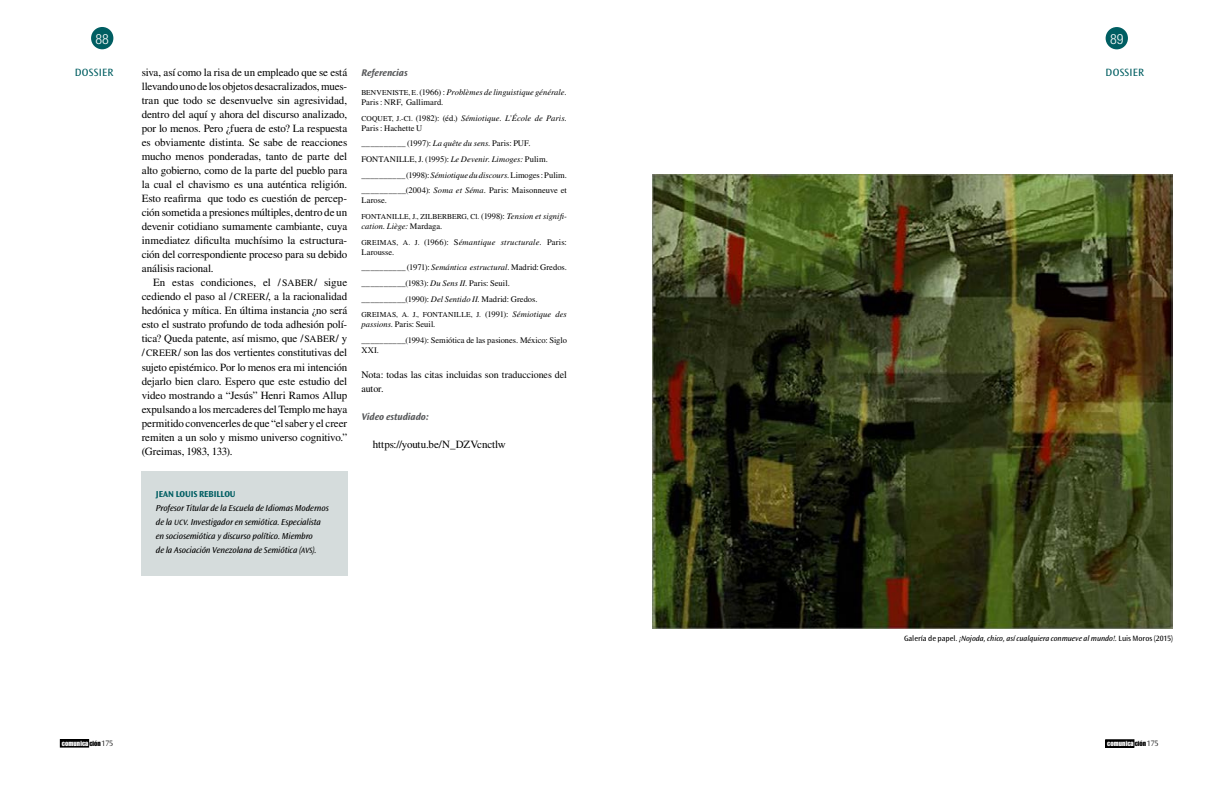
<style>
.page{position:relative;width:1219px;height:794px;background:#fff}
.page>*{position:absolute;margin:0;border:0;box-sizing:border-box;transform-origin:0 0}
.t1{font:300 condensed 14px "Helvetica Neue LT Std";color:#fff}
.TEXTO_CORRIDO{font:11px/14px "Times LT Std";letter-spacing:-.01em;color:#000;text-align:justify}
.t2{font:11px "Ocean Sans Std";letter-spacing:.025em;color:#005e62}
.TEXTO_CORRIDO-2{font:10px/14px "Times LT Std";letter-spacing:-.005em;color:#000}
.Inter_referencia{font:italic 700 10px "Ocean Sans Std";letter-spacing:-.01em;color:#58595b}
.Autor_final_2{font:italic 9px/14px "Ocean Sans Std";letter-spacing:-.01em;color:#000}
.Autor_final_1{font:700 9px "Ocean Sans Std";letter-spacing:-.01em;color:#005e62}
.Ref_Bibliográficas{font:8.5px/10px "Times LT Std";color:#000}
.Ref_Bibliográficas-2{font:italic 8.5px/10px "Times LT Std";letter-spacing:.005em;color:#000}
.t3{font:300 8.1px "Ocean Sans Std";color:#000}
.intertítulo_3_x{font:italic 8px "Ocean Sans Std";letter-spacing:-.01em;color:#000}
.Ref_Bibliográficas-3{font:7.5px "Times LT Std";letter-spacing:.015em;color:#000}
.t4{font:7.2px "Impact LT Std";letter-spacing:.01em;color:#fff}
.s1{font-size:9.8px}
.s2{font-size:8px}
.s3{font-style:normal;font-size:7.5px}
.s4{font-style:normal}
.s5{font-size:7.5px}
.s6{font-style:italic}
.s7{font-size:8.5px}
.s8{font-style:italic;font-size:8.5px}
.s9{color:#000}
.s10{font-family:"Ocean Sans Std";font-weight:300;font-size:8.1px;color:#000}
</style>
<div class="page">
<div style="left:60px;top:739px;width:29px;height:8px;background:#000"></div>
<div style="left:1106px;top:27px;width:22px;height:22px;background:#005e62;border-radius:50%"></div>
<div style="left:1106px;top:739px;width:28px;height:8px;background:#000"></div>
<div style="left:1106px;top:739px;width:28px;height:8px;border:1px solid #000"></div>
<div style="left:91px;top:27px;width:22px;height:22px;background:#005e62;border-radius:50%"></div>
<div style="left:141px;top:471px;width:206px;height:104px;background:#d5dcdc"></div>
<img style="left:652px;top:174px;width:520px;height:454px">
<p class="t1" style="left:96px;top:31px;width:15px">88</p>
<p class="t1" style="left:1110px;top:31px;width:15px">89</p>
<p class="t2" style="left:75px;top:66px;width:40px">DOSSIER</p>
<p class="t2" style="left:1106px;top:66px;width:40px">DOSSIER</p>
<p class="TEXTO_CORRIDO" style="left:142px;top:66px;width:207px">siva, así como la risa de un empleado que se está llevando uno de los objetos desacralizados, mues&shy;tran que todo se desenvuelve sin agresividad, dentro del aquí y ahora del discurso analizado, por lo menos. Pero ¿fuera de esto? La respuesta es obviamente distinta. Se sabe de reacciones mucho menos ponderadas, tanto de parte del alto gobierno, como de la parte del pueblo para la cual el chavismo es una auténtica religión.<br>Esto reafirma que todo es cuestión de percep&shy;ción sometida a presiones múltiples, dentro de un devenir cotidiano sumamente cambiante, cuya inmediatez dificulta muchísimo la estructura&shy;ción del correspondiente proceso para su debido análisis racional.</p>
<p class="TEXTO_CORRIDO" style="left:142px;top:276px;width:207px;text-indent:11px">En estas condiciones, el / <span class="s1">SABER</span>/ sigue cediendo el paso al /<span class="s1">CREER</span>/, a la racionalidad hedónica y mítica. En última instancia ¿no será esto el sustrato profundo de toda adhesión polí&shy;tica? Queda patente, así mismo, que /<span class="s1">SABER</span>/ y /<span class="s1">CREER</span>/ son las dos vertientes constitutivas del sujeto epistémico. Por lo menos era mi intención dejarlo bien claro. Espero que este estudio del video mostrando a “Jesús” Henri Ramos Allup expulsando a los mercaderes del Templo me haya permitido convencerles de que “el saber y el creer remiten a un solo y mismo universo cognitivo.” (Greimas, 1983, 133).</p>
<p class="Autor_final_1" style="left:156px;top:488px;width:81px">JEAN LOUIS REBILLOU</p>
<p class="Autor_final_2" style="left:156px;top:501px;width:174px">Profesor Titular de la Escuela de Idiomas Modernos de la <span class="s2">UCV</span>. Investigador en semiótica. Especialista en sociosemiótica y discurso político. Miembro<br>de la Asociación Venezolana de Semiótica (<span class="s2">AVS</span>).</p>
<p class="Inter_referencia" style="left:361px;top:68px;width:48px">Referencias</p>
<p class="Ref_Bibliográficas-2" style="left:361px;top:87px;width:207px"><span class="s3">BENVENISTE, E.</span> <span class="s4">(1966) :</span> Problèmes de linguistique générale.<br><span class="s4">Paris : NRF, Gallimard.</span></p>
<p class="Ref_Bibliográficas" style="left:361px;top:113px;width:207px"><span class="s5">COQUET, J.-Cl.</span> (1982): (éd.) <span class="s6">Sémiotique. L’École de Paris.<br></span>Paris : Hachette U</p>
<p class="Ref_Bibliográficas" style="left:361px;top:138px;width:171px">__________ (1997): <span class="s6">La quête du sens.</span> Paris: PUF.</p>
<p class="Ref_Bibliográficas" style="left:361px;top:154px;width:188px">FONTANILLE, J. (1995): <span class="s6">Le Devenir. Limoges:</span> Pulim.</p>
<p class="Ref_Bibliográficas" style="left:361px;top:170px;width:207px">__________ (1998): <span class="s6">Sémiotique du discours.</span> Limoges : Pulim.</p>
<p class="Ref_Bibliográficas" style="left:361px;top:185px;width:207px">__________(2004): <span class="s6">Soma et Séma.</span> Paris: Maisonneuve et<br>Larose.</p>
<p class="Ref_Bibliográficas-3" style="left:361px;top:212px;width:207px">FONTANILLE, J., ZILBERBERG, Cl. <span class="s7">(1998):</span> <span class="s8">Tension et signifi-</span></p>
<p class="Ref_Bibliográficas-2" style="left:361px;top:221px;width:82px">cation. Liège: <span class="s4">Mardaga.</span></p>
<p class="Ref_Bibliográficas" style="left:361px;top:237px;width:207px"><span class="s5">GREIMAS, A. J.</span> (1966): S<span class="s6">émantique structurale.</span> Paris:<br>Larousse.</p>
<p class="Ref_Bibliográficas" style="left:361px;top:262px;width:207px">__________ (1971): <span class="s6">Semántica estructural.</span> Madrid: Gredos.</p>
<p class="Ref_Bibliográficas" style="left:361px;top:278px;width:150px">__________(1983): <span class="s6">Du Sens II.</span> Paris: Seuil.</p>
<p class="Ref_Bibliográficas" style="left:361px;top:294px;width:178px">__________(1990): <span class="s6">Del Sentido II.</span> Madrid: Gredos.</p>
<p class="Ref_Bibliográficas-3" style="left:361px;top:310px;width:207px">GREIMAS, A. J., FONTANILLE, J. <span class="s7">(1991):</span> <span class="s8">Sémiotique des</span></p>
<p class="Ref_Bibliográficas" style="left:361px;top:319px;width:75px"><span class="s6">passions.</span> Paris: Seuil.</p>
<p class="Ref_Bibliográficas" style="left:361px;top:335px;width:207px">__________(1994): Semiótica de las pasiones. México: Siglo<br>XXI.</p>
<p class="TEXTO_CORRIDO-2" style="left:361px;top:367px;width:207px">Nota: todas las citas incluidas son traducciones del autor.</p>
<p class="Inter_referencia" style="left:361px;top:411px;width:69px">Video estudiado:</p>
<p class="TEXTO_CORRIDO" style="left:373px;top:437px;width:135px">https://youtu.be/N_DZVcnctlw</p>
<p class="intertítulo_3_x" style="left:904px;top:634px;width:270px"><span class="s4">Galería de papel.</span> ¡Nojoda, chico, así cualquiera conmueve al mundo!. <span class="s4">Luis Moros (2015)</span></p>
<p class="t4" style="left:62px;top:739px;width:40px">comunica <span class="s9">ción</span></p>
<p class="t3" style="left:102px;top:738px;width:13px">175</p>
<p class="t4" style="left:1107px;top:739px;width:53px">comunica <span class="s9">ción</span><span class="s10">175</span></p>
</div>
